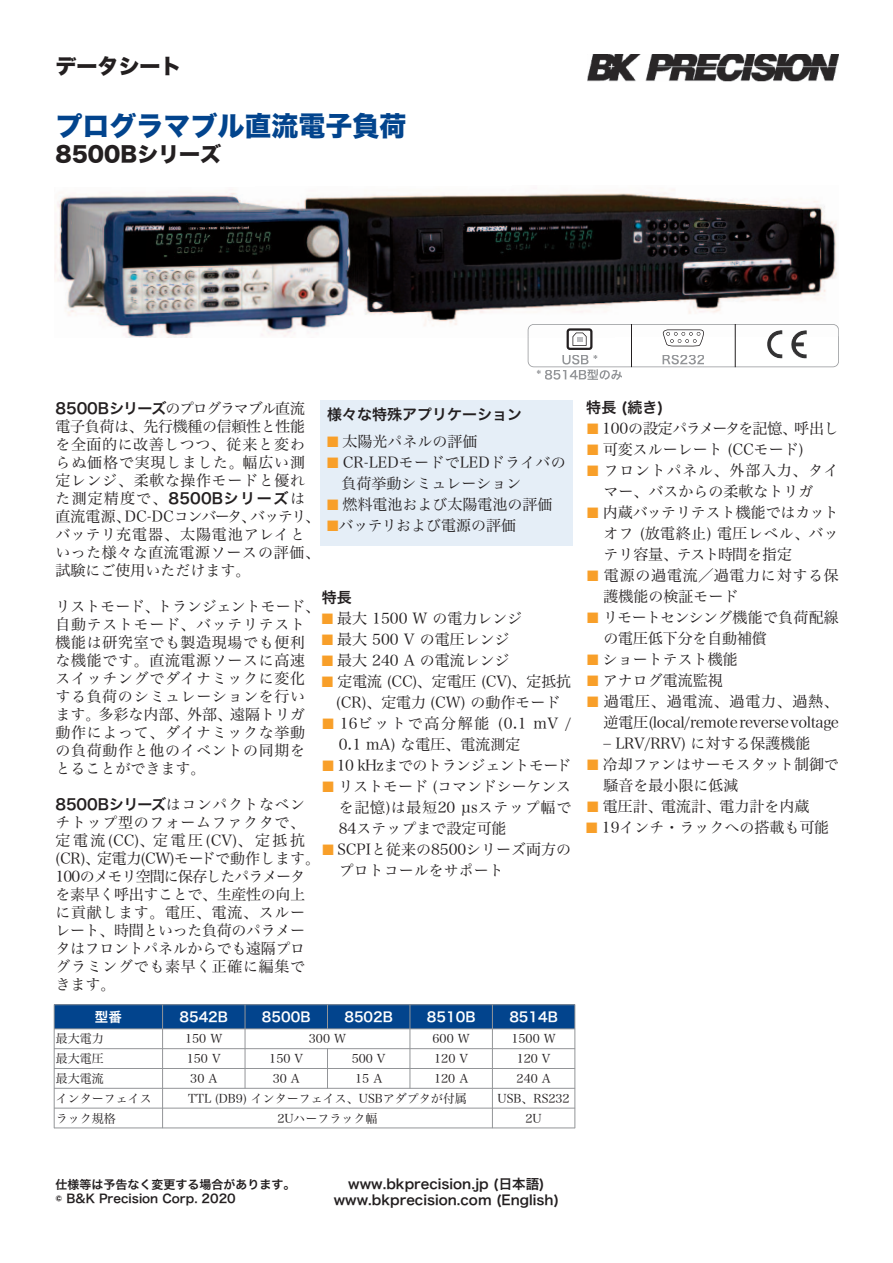
<style>
.page{position:relative;width:893px;height:1263px;background:#fff}
.page>*{position:absolute;margin:0;border:0;box-sizing:border-box;transform-origin:0 0}
.t1{font:27px "Hira Kaku Std N W8";color:#02448d}
.t2{font:21px "Hira Kaku Std N W8";color:#231f20}
.t3{font:15px/18px "Hira Min Pro N W3";color:#231f20}
.t4{font:15px/18px "Hira Min Pro N W3";letter-spacing:-.02em;color:#231f20}
.t5{font:15px "Hira Kaku Pro N W6";color:#231f20}
.t6{font:15px/21px "Hira Min Pro N W3";letter-spacing:-.025em;color:#231f20;text-align:right}
.t7{font:15px/21px "Hira Min Pro N W3";letter-spacing:.05em;color:#231f20}
.t8{font:15px "Hira Min Pro N W3";letter-spacing:-.03em;color:#231f20}
.t9{font:15px "Hira Min Pro W3";letter-spacing:.045em;color:#231f20}
.t10{font:13.5px/16.2px "Hira Kaku Pro N W6";color:#231f20;text-align:center}
.t11{font:13.5px "Hira Kaku Pro N W6";color:#fff}
.t12{font:12px "Hira Min Pro N W3";color:#231f20}
.t13{font:12px/14.4px "Hira Kaku Pro N W6";color:#231f20}
.s1{font-family:"Hira Kaku Pro N W6"}
.s2{font-family:"Hira Min Pro N W3"}
.s3{font-family:"Hira Min Pro W3"}
.s4{color:#f89f29}
</style>
<div class="page">
<div style="left:54px;top:1004px;width:109px;height:25px;background:#02448d"></div>
<div style="left:163px;top:1004px;width:82px;height:25px;background:#02448d"></div>
<div style="left:245px;top:1004px;width:82px;height:25px;background:#02448d"></div>
<div style="left:327px;top:1004px;width:83px;height:25px;background:#02448d"></div>
<div style="left:410px;top:1004px;width:82px;height:25px;background:#02448d"></div>
<div style="left:492px;top:1004px;width:83px;height:25px;background:#02448d"></div>
<hr style="left:54px;top:1004px;width:1px;height:124px;background:#939598">
<hr style="left:162px;top:1004px;width:1px;height:124px;background:#939598">
<hr style="left:245px;top:1004px;width:1px;height:84px;background:#939598">
<svg style="left:327px;top:1005px;width:1px;height:23px"></svg>
<hr style="left:327px;top:1048px;width:1px;height:40px;background:#939598">
<hr style="left:410px;top:1004px;width:1px;height:84px;background:#939598">
<hr style="left:492px;top:1004px;width:1px;height:124px;background:#939598">
<hr style="left:575px;top:1004px;width:1px;height:124px;background:#939598">
<hr style="left:54px;top:1004px;width:521px;height:1px;background:#939598">
<hr style="left:54px;top:1028px;width:521px;height:1px;background:#939598">
<hr style="left:54px;top:1048px;width:521px;height:1px;background:#939598">
<hr style="left:54px;top:1068px;width:521px;height:1px;background:#939598">
<hr style="left:54px;top:1088px;width:521px;height:1px;background:#939598">
<hr style="left:54px;top:1108px;width:521px;height:1px;background:#939598">
<hr style="left:54px;top:1128px;width:521px;height:1px;background:#939598">
<div style="left:320px;top:400px;width:253px;height:145px;background:#e5eef7"></div>
<img style="left:587px;top:54px;width:251px;height:27px">
<img style="left:54px;top:189px;width:783px;height:149px">
<svg style="left:528px;top:324px;width:311px;height:56px"></svg>
<img style="left:767px;top:330px;width:40px;height:29px">
<hr style="left:735px;top:324px;width:1px;height:43px;background:#231f20">
<h2 class="t2" style="left:56px;top:54px;width:127px">データシート</h2>
<h1 class="t1" style="left:56px;top:110px;width:352px">プログラマブル直流電子負荷</h1>
<h2 class="t2" style="left:56px;top:143px;width:167px">8500Bシリーズ</h2>
<p class="t3" style="left:56px;top:398px;width:251px;text-align:justify"><span class="s1">8500Bシリーズ</span>のプログラマブル直流電子負荷は、先行機種の信頼性と性能を全面的に改善しつつ、従来と変わらぬ価格で実現しました。幅広い測定レンジ、柔軟な操作モードと優れ</p>
<p class="t5" style="left:56px;top:485px;width:251px"><span class="s2">た測定精度で、</span>8500Bシリーズ<span class="s2">は</span></p>
<p class="t3" style="left:56px;top:506px;width:266px">直流電源、DC-DCコンバータ、バッテリ、バッテリ充電器、太陽電池アレイといった様々な直流電源ソースの評価、試験にご使用いただけます。</p>
<p class="t3" style="left:56px;top:596px;width:266px">リストモード、トランジェントモード、自動テストモード、バッテリテスト</p>
<p class="t9" style="left:56px;top:630px;width:251px">機能は研究室でも製造現場でも便利</p>
<p class="t3" style="left:56px;top:650px;width:251px;text-align:justify"><span class="s3">な機能です。</span>直流電源ソースに高速スイッチングでダイナミックに変化する負荷のシミュレーションを行います。多彩な内部、外部、遠隔トリガ動作によって、ダイナミックな挙動の負荷動作と他のイベントの同期をとることができます。</p>
<p class="t5" style="left:56px;top:791px;width:251px">8500Bシリーズ<span class="s2">はコンパクトなベン</span></p>
<p class="t4" style="left:56px;top:812px;width:266px">チトップ型のフォームファクタで、定電流(CC)、定電圧(CV)、定抵抗(CR)、定電力(CW)モードで動作します。<br>100のメモリ空間に保存したパラメータを素早く呼出すことで、生産性の向上に貢献します。電圧、電流、スルーレート、時間といった負荷のパラメータはフロントパネルからでも遠隔プログラミングでも素早く正確に編集できます。</p>
<p class="t5" style="left:327px;top:400px;width:196px">様々な特殊アプリケーション</p>
<p class="t3" style="left:327px;top:431px;width:152px"><span class="s4">■</span> 太陽光パネルの評価</p>
<p class="t3" style="left:342px;top:450px;width:226px;line-height:21px;text-indent:-15px"><span class="s4">■</span> CR-LEDモードでLEDドライバの負荷挙動シミュレーション</p>
<p class="t3" style="left:327px;top:494px;width:227px"><span class="s4">■</span> 燃料電池および太陽電池の評価</p>
<p class="t3" style="left:327px;top:515px;width:191px"><span class="s4">■</span>バッテリおよび電源の評価</p>
<p class="t5" style="left:322px;top:584px;width:31px">特長</p>
<p class="t3" style="left:322px;top:608px;width:202px"><span class="s4">■</span> 最大 1500 W の電力レンジ</p>
<p class="t3" style="left:322px;top:629px;width:190px"><span class="s4">■</span> 最大 500 V の電圧レンジ</p>
<p class="t3" style="left:322px;top:650px;width:190px"><span class="s4">■</span> 最大 240 A の電流レンジ</p>
<p class="t3" style="left:322px;top:670px;width:251px;line-height:21px;text-align:center"><span class="s4">■</span> 定電流 (CC)、定電圧 (CV)、定抵抗(CR)、定電力 (CW) の動作モード</p>
<p class="t3" style="left:339px;top:712px;width:234px;line-height:21px;text-indent:-16px"><span class="s4">■</span> 16ビットで高分解能 (0.1 mV /<br>0.1 mA) な電圧、電流測定</p>
<p class="t8" style="left:322px;top:753px;width:250px"><span class="s4">■</span> 10 kHzまでのトランジェントモード</p>
<p class="t3" style="left:339px;top:775px;width:234px;line-height:21px;text-align:justify;text-indent:-16px"><span class="s4">■</span> リストモード (コマンドシーケンスを記憶)は最短20 µsステップ幅で84ステップまで設定可能</p>
<p class="t3" style="left:339px;top:838px;width:234px;line-height:21px;text-indent:-16px"><span class="s4">■</span> SCPIと従来の8500シリーズ両方のプロトコールをサポート</p>
<p class="t11" style="left:95px;top:1004px;width:28px">型番</p>
<p class="t11" style="left:179px;top:1004px;width:50px">8542B</p>
<p class="t11" style="left:262px;top:1004px;width:50px">8500B</p>
<p class="t11" style="left:344px;top:1004px;width:50px">8502B</p>
<p class="t11" style="left:427px;top:1004px;width:50px">8510B</p>
<p class="t11" style="left:509px;top:1004px;width:50px">8514B</p>
<p class="t12" style="left:56px;top:1028px;width:49px">最大電力</p>
<p class="t12" style="left:185px;top:1028px;width:39px">150 W</p>
<p class="t12" style="left:309px;top:1028px;width:39px">300 W</p>
<p class="t12" style="left:433px;top:1028px;width:39px">600 W</p>
<p class="t12" style="left:511px;top:1028px;width:46px">1500 W</p>
<p class="t12" style="left:56px;top:1048px;width:49px">最大電圧</p>
<p class="t12" style="left:187px;top:1048px;width:35px">150 V</p>
<p class="t12" style="left:269px;top:1048px;width:35px">150 V</p>
<p class="t12" style="left:352px;top:1048px;width:35px">500 V</p>
<p class="t12" style="left:434px;top:1048px;width:35px">120 V</p>
<p class="t12" style="left:517px;top:1048px;width:35px">120 V</p>
<p class="t12" style="left:56px;top:1068px;width:49px">最大電流</p>
<p class="t12" style="left:190px;top:1068px;width:28px">30 A</p>
<p class="t12" style="left:273px;top:1068px;width:28px">30 A</p>
<p class="t12" style="left:355px;top:1068px;width:28px">15 A</p>
<p class="t12" style="left:434px;top:1068px;width:36px">120 A</p>
<p class="t12" style="left:517px;top:1068px;width:36px">240 A</p>
<p class="t12" style="left:56px;top:1088px;width:97px">インターフェイス</p>
<p class="t12" style="left:188px;top:1088px;width:280px">TTL (DB9) インターフェイス、USBアダプタが付属</p>
<p class="t12" style="left:498px;top:1088px;width:74px">USB、RS232</p>
<p class="t12" style="left:56px;top:1108px;width:61px">ラック規格</p>
<p class="t12" style="left:277px;top:1108px;width:102px">2Uハーフラック幅</p>
<p class="t12" style="left:525px;top:1108px;width:18px">2U</p>
<p class="t5" style="left:586px;top:394px;width:79px">特長 (続き)</p>
<p class="t3" style="left:587px;top:418px;width:253px"><span class="s4">■</span> 100の設定パラメータを記憶、呼出し</p>
<p class="t3" style="left:587px;top:439px;width:218px"><span class="s4">■</span> 可変スルーレート (CCモード)</p>
<p class="t3" style="left:603px;top:458px;width:237px;line-height:21px;text-indent:-16px"><span class="s4">■</span> フロントパネル、外部入力、タイマー、バスからの柔軟なトリガ</p>
<p class="t3" style="left:603px;top:500px;width:237px;line-height:21px;text-align:justify;text-indent:-16px"><span class="s4">■</span> 内蔵バッテリテスト機能ではカットオフ (放電終止) 電圧レベル、バッテリ容量、テスト時間を指定</p>
<p class="t7" style="left:603px;top:563px;width:237px;text-indent:-16px"><span class="s4">■</span> 電源の過電流／過電力に対する保護機能の検証モード</p>
<p class="t3" style="left:603px;top:605px;width:237px;line-height:21px;text-indent:-16px"><span class="s4">■</span> リモートセンシング機能で負荷配線の電圧低下分を自動補償</p>
<p class="t3" style="left:587px;top:649px;width:152px"><span class="s4">■</span> ショートテスト機能</p>
<p class="t3" style="left:587px;top:670px;width:137px"><span class="s4">■</span> アナログ電流監視</p>
<p class="t6" style="left:587px;top:689px;width:253px"><span class="s4">■</span> 過電圧、過電流、過電力、過熱、逆電圧(local/remotereversevoltage</p>
<p class="t3" style="left:603px;top:733px;width:209px">– LRV/RRV) に対する保護機能</p>
<p class="t3" style="left:603px;top:752px;width:237px;line-height:21px;text-indent:-16px"><span class="s4">■</span> 冷却ファンはサーモスタット制御で騒音を最小限に低減</p>
<p class="t3" style="left:587px;top:796px;width:224px"><span class="s4">■</span> 電圧計、電流計、電力計を内蔵</p>
<p class="t3" style="left:586px;top:817px;width:244px"><span class="s4">■</span> 19インチ・ラックへの搭載も可能</p>
<p class="t13" style="left:56px;top:1176px;width:241px">仕様等は予告なく変更する場合があります。© B&amp;K Precision Corp. 2020</p>
<p class="t10" style="left:334px;top:1175px;width:227px">www.bkprecision.jp (日本語) www.bkprecision.com (English)</p>
</div>
